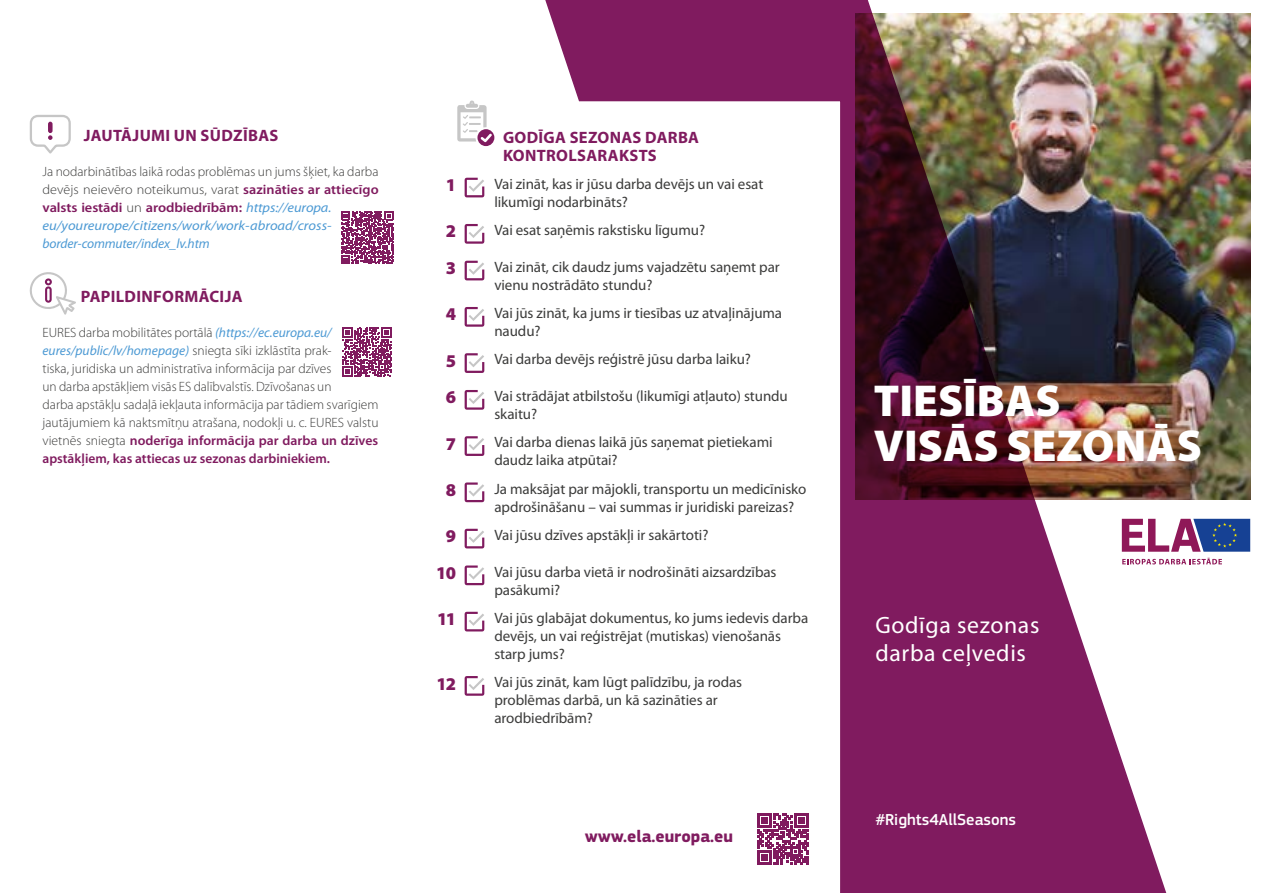
<style>
.page{position:relative;width:1263px;height:893px;background:#fff}
.page>*{position:absolute;margin:0;border:0;box-sizing:border-box;transform-origin:0 0}
.t1{font:900 44.85px/44.8px "Myriad Pro";color:#fff}
.t2{font:23.7px/28px "Myriad Pro";letter-spacing:.025em;color:#fff}
.t3{font:900 18px "Myriad Pro";color:#801b5f}
.t4{font:700 17.25px "EC Square Sans Pro";color:#801b5f}
.t5{font:700 16.5px/18px "Myriad Pro";letter-spacing:.02em;color:#801b5f}
.t6{font:500 16.5px "EC Square Sans Pro";color:#fff}
.t7{font:15px/18px "Myriad Pro";letter-spacing:-.005em;color:#3c3c3b}
.t8{font:300 13.5px/18px "Myriad Pro";color:#3c3c3b}
.t9{font:italic 13.5px/18px "Myriad Pro";letter-spacing:-.005em;color:#4d9ad4;scale:1.07 1}
.s1{font-weight:300;font-style:normal;color:#3c3c3b}
.s2{font-weight:600;font-style:normal;color:#801b5f}
.s3{font-weight:400;font-style:italic;color:#4d9ad4}
.s4{font-weight:600;color:#801b5f}
</style>
<div class="page">
<img style="left:1174px;top:14px;width:76px;height:486px">
<img style="left:545px;top:0;width:629px;height:893px">
<svg style="left:457px;top:100px;width:37px;height:46px"></svg>
<svg style="left:465px;top:178px;width:19px;height:19px"></svg>
<svg style="left:465px;top:224px;width:19px;height:20px"></svg>
<svg style="left:465px;top:261px;width:19px;height:19px"></svg>
<svg style="left:465px;top:307px;width:19px;height:20px"></svg>
<svg style="left:465px;top:353px;width:19px;height:20px"></svg>
<svg style="left:465px;top:390px;width:19px;height:20px"></svg>
<svg style="left:465px;top:436px;width:19px;height:20px"></svg>
<svg style="left:465px;top:482px;width:19px;height:20px"></svg>
<svg style="left:465px;top:529px;width:19px;height:19px"></svg>
<svg style="left:465px;top:565px;width:19px;height:20px"></svg>
<svg style="left:465px;top:612px;width:19px;height:19px"></svg>
<svg style="left:465px;top:676px;width:19px;height:20px"></svg>
<svg style="left:758px;top:814px;width:50px;height:50px"></svg>
<svg style="left:30px;top:115px;width:41px;height:39px"></svg>
<svg style="left:29px;top:272px;width:47px;height:43px"></svg>
<svg style="left:1122px;top:558px;width:100px;height:6px"></svg>
<svg style="left:1122px;top:519px;width:128px;height:33px"></svg>
<svg style="left:342px;top:327px;width:50px;height:50px"></svg>
<svg style="left:341px;top:211px;width:53px;height:53px"></svg>
<p class="t5" style="left:84px;top:126px;width:196px">JAUTĀJUMI UN SŪDZĪBAS</p>
<p class="t9" style="left:43px;top:163px;width:316px"><span class="s1">Ja nodarbinātības laikā rodas problēmas un jums šķiet, ka darba devējs neievēro noteikumus, varat</span> <span class="s2">sazināties ar attiecīgo valsts iestādi</span> <span class="s1">un</span> <span class="s2">arodbiedrībām:</span> https://europa. eu/youreurope/citizens/work/work-abroad/cross&shy;border-commuter/index_lv.htm</p>
<p class="t5" style="left:81px;top:288px;width:163px">PAPILDINFORMĀCIJA</p>
<p class="t8" style="left:43px;top:324px;width:337px">EURES darba mobilitātes portālā <span class="s3">(https://ec.europa.eu/ eures/public/lv/homepage)</span> sniegta sīki izklāstīta prak-<br>tiska, juridiska un administratīva informācija par dzīves<br>un darba apstākļiem visās ES dalībvalstīs. Dzīvošanas un<br>darba apstākļu sadaļā iekļauta informācija par tādiem svarīgiem jautājumiem kā naktsmītņu atrašana, nodokļi u. c. EURES valstu vietnēs sniegta <span class="s4">noderīga informācija par darba un dzīves apstākļiem, kas attiecas uz sezonas darbiniekiem.</span></p>
<p class="t5" style="left:503px;top:128px;width:198px">GODĪGA SEZONAS DARBA<br>KONTROLSARAKSTS</p>
<p class="t3" style="left:446px;top:175px;width:12px">1</p>
<p class="t7" style="left:494px;top:175px;width:270px">Vai zināt, kas ir jūsu darba devējs un vai esat likumīgi nodarbināts?</p>
<p class="t3" style="left:446px;top:221px;width:12px">2</p>
<p class="t7" style="left:494px;top:221px;width:212px">Vai esat saņēmis rakstisku līgumu?</p>
<p class="t3" style="left:446px;top:258px;width:12px">3</p>
<p class="t7" style="left:494px;top:258px;width:287px">Vai zināt, cik daudz jums vajadzētu saņemt par vienu nostrādāto stundu?</p>
<p class="t3" style="left:446px;top:304px;width:12px">4</p>
<p class="t7" style="left:494px;top:304px;width:289px">Vai jūs zināt, ka jums ir tiesības uz atvaļinājuma naudu?</p>
<p class="t3" style="left:446px;top:350px;width:12px">5</p>
<p class="t7" style="left:494px;top:351px;width:258px">Vai darba devējs reģistrē jūsu darba laiku?</p>
<p class="t3" style="left:446px;top:387px;width:12px">6</p>
<p class="t7" style="left:494px;top:387px;width:295px">Vai strādājat atbilstošu (likumīgi atļauto) stundu skaitu?</p>
<p class="t3" style="left:446px;top:433px;width:12px">7</p>
<p class="t7" style="left:494px;top:434px;width:280px">Vai darba dienas laikā jūs saņemat pietiekami daudz laika atpūtai?</p>
<p class="t3" style="left:446px;top:480px;width:12px">8</p>
<p class="t7" style="left:494px;top:480px;width:314px">Ja maksājat par mājokli, transportu un medicīnisko apdrošināšanu – vai summas ir juridiski pareizas?</p>
<p class="t3" style="left:446px;top:526px;width:12px">9</p>
<p class="t7" style="left:494px;top:526px;width:216px">Vai jūsu dzīves apstākļi ir sakārtoti?</p>
<p class="t3" style="left:436px;top:563px;width:21px">10</p>
<p class="t7" style="left:494px;top:563px;width:284px">Vai jūsu darba vietā ir nodrošināti aizsardzības pasākumi?</p>
<p class="t3" style="left:437px;top:609px;width:21px">11</p>
<p class="t7" style="left:494px;top:609px;width:315px">Vai jūs glabājat dokumentus, ko jums iedevis darba devējs, un vai reģistrējat (mutiskas) vienošanās starp jums?</p>
<p class="t3" style="left:436px;top:673px;width:21px">12</p>
<p class="t7" style="left:494px;top:673px;width:249px">Vai jūs zināt, kam lūgt palīdzību, ja rodas problēmas darbā, un kā sazināties ar arodbiedrībām?</p>
<p class="t4" style="left:585px;top:826px;width:150px">www.ela.europa.eu</p>
<h1 class="t1" style="left:874px;top:379px;width:329px">TIESĪBAS<br>VISĀS SEZONĀS</h1>
<h2 class="t2" style="left:875px;top:612px;width:165px">Godīga sezonas darba ceļvedis</h2>
<p class="t6" style="left:875px;top:810px;width:142px">#Rights4AllSeasons</p>
</div>
